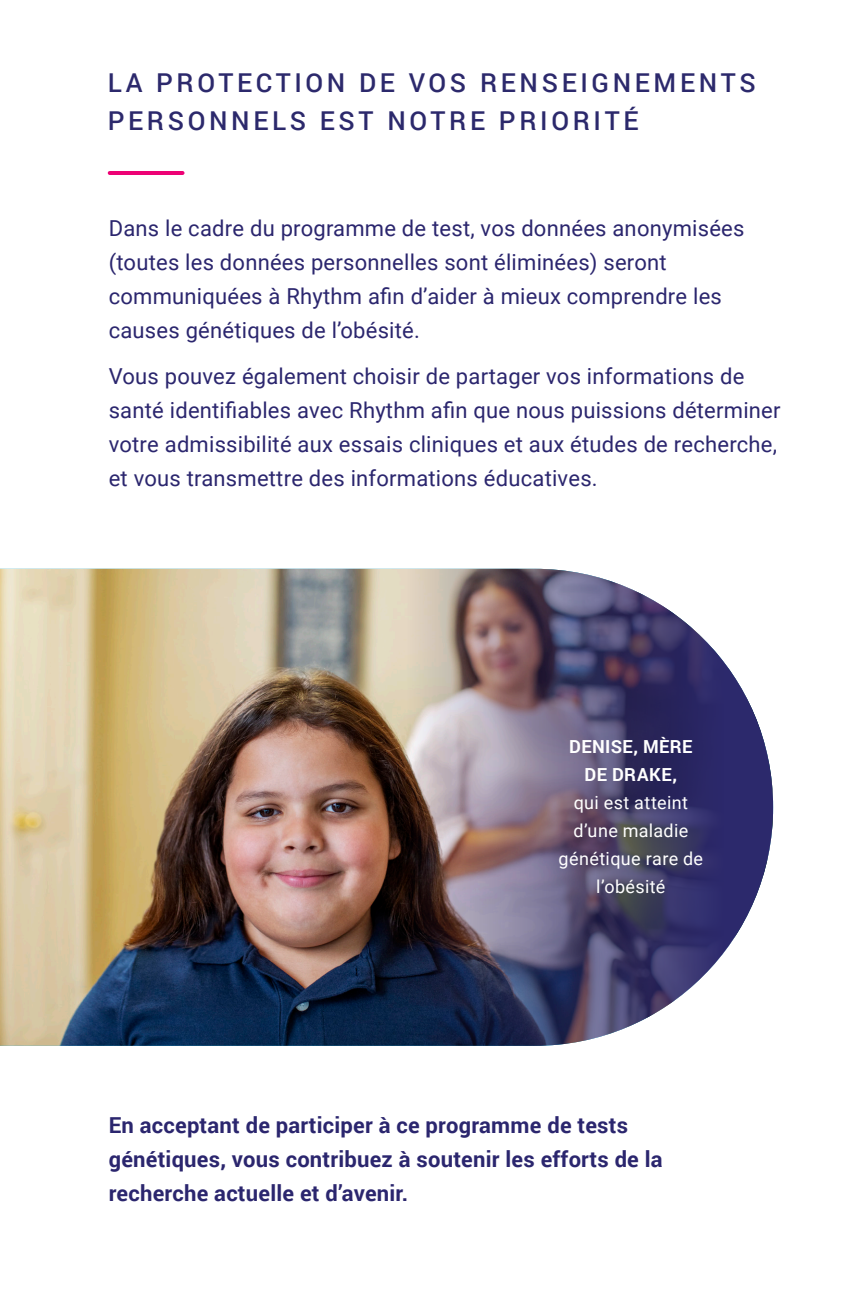
<style>
.page{position:relative;width:864px;height:1296px;background:#fff}
.page>*{position:absolute;margin:0;border:0;box-sizing:border-box;transform-origin:0 0}
.t1{font:500 26px/38px "Roboto";letter-spacing:.14em;color:#2c296c}
.t2{font:22px/34px "Roboto";letter-spacing:.01em;color:#2b266e}
.t3{font:700 22px/34px "Roboto";letter-spacing:.01em;color:#2b266e}
.t4{font:18px/28px "Roboto";letter-spacing:.02em;color:#fff;text-align:center}
.s1{font-weight:700}
</style>
<div class="page">
<img style="left:0;top:569px;width:773px;height:477px">
<hr style="left:110px;top:171px;width:73px;height:4px;background:#ed0275">
<p class="t1" style="left:108px;top:63px;width:650px">LA PROTECTION DE VOS RENSEIGNEMENTS<br>PERSONNELS EST NOTRE PRIORITÉ</p>
<p class="t2" style="left:109px;top:211px;width:637px">Dans le cadre du programme de test, vos données anonymisées (toutes les données personnelles sont éliminées) seront communiquées à Rhythm afin d’aider à mieux comprendre les causes génétiques de l’obésité.</p>
<p class="t2" style="left:109px;top:358px;width:673px">Vous pouvez également choisir de partager vos informations de santé identifiables avec Rhythm afin que nous puissions déterminer votre admissibilité aux essais cliniques et aux études de recherche, et vous transmettre des informations éducatives.</p>
<p class="t4" style="left:559px;top:732px;width:146px"><span class="s1">DENISE, MÈRE<br>DE DRAKE,<br></span>qui est atteint d’une maladie génétique rare de l’obésité</p>
<p class="t3" style="left:109px;top:1107px;width:556px">En acceptant de participer à ce programme de tests génétiques, vous contribuez à soutenir les efforts de la recherche actuelle et d’avenir.</p>
</div>
